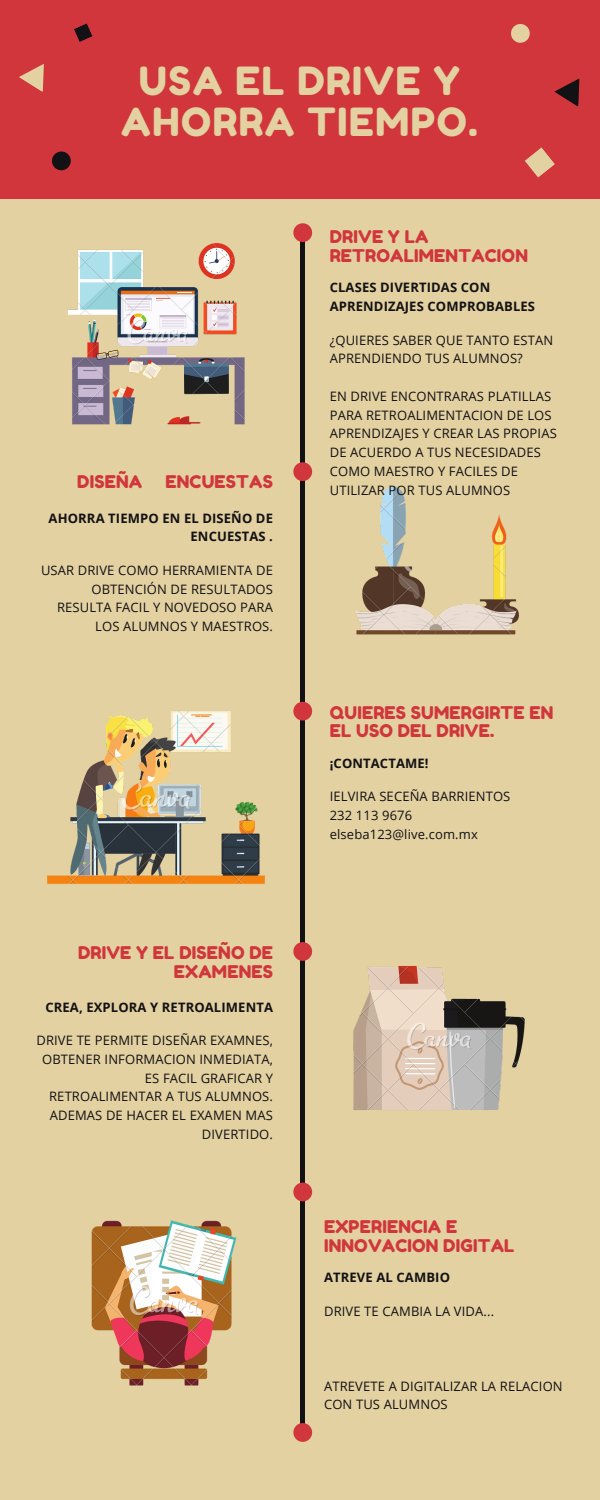
<style>
.page{position:relative;width:600px;height:1500px;background:#e3d1a2}
.page>*{position:absolute;margin:0;border:0;box-sizing:border-box;transform-origin:0 0}
.t1{font:38.8px/41.2px "Fredoka One";letter-spacing:.1em;color:#e3d1a2;text-align:center}
.t2{font:38.8px/41.2px "Fredoka One";letter-spacing:.04em;color:#e3d1a2;text-align:center}
.t3{font:17.5px/18.8px "Fredoka One";letter-spacing:.01em;color:#d0363b}
.t4{font:13px/18.8px "Open Sans";letter-spacing:.01em;color:#121113}
.t5{font:700 13px/18.8px "Open Sans";letter-spacing:.01em;color:#121113}
</style>
<div class="page">
<hr style="left:301px;top:232px;width:3px;height:1208px;background:#121113">
<div style="left:0;top:0;width:600px;height:198px;background:#d0363b"></div>
<svg style="left:293px;top:223px;width:19px;height:19px"></svg>
<img style="left:304px;top:428px;width:215px;height:265px">
<svg style="left:293px;top:462px;width:19px;height:19px"></svg>
<svg style="left:293px;top:702px;width:19px;height:19px"></svg>
<svg style="left:293px;top:942px;width:19px;height:19px"></svg>
<svg style="left:301px;top:1183px;width:11px;height:18px"></svg>
<svg style="left:297px;top:1423px;width:15px;height:19px"></svg>
<svg style="left:19px;top:64px;width:25px;height:28px"></svg>
<svg style="left:554px;top:78px;width:26px;height:29px"></svg>
<svg style="left:511px;top:24px;width:19px;height:19px"></svg>
<svg style="left:52px;top:152px;width:19px;height:18px"></svg>
<svg style="left:74px;top:23px;width:19px;height:19px"></svg>
<svg style="left:525px;top:147px;width:30px;height:31px"></svg>
<img style="left:312px;top:950px;width:213px;height:160px">
<img style="left:47px;top:711px;width:218px;height:173px">
<img style="left:91px;top:1166px;width:210px;height:274px">
<img style="left:67px;top:243px;width:178px;height:182px">
<h1 class="t1" style="left:101px;top:45px;width:398px">EFFECTIVE WAYS<br>OF STUDYING<br>BEFORE EXAMS</h1>
<h1 class="t2" style="left:121px;top:60px;width:358px">USA EL DRIVE Y<br>AHORRA TIEMPO.</h1>
<h2 class="t3" style="left:330px;top:227px;width:200px">DRIVE Y LA<br>RETROALIMENTACION</h2>
<h2 class="t3" style="left:77px;top:472px;width:67px">DISEÑA</h2>
<h2 class="t3" style="left:166px;top:472px;width:109px">ENCUESTAS</h2>
<p class="t5" style="left:49px;top:508px;width:226px;text-align:right">AHORRA TIEMPO EN EL DISEÑO DE<br>ENCUESTAS .</p>
<p class="t4" style="left:41px;top:560px;width:234px;text-align:right">USAR DRIVE COMO HERRAMIENTA DE<br>OBTENCIÓN DE RESULTADOS<br>RESULTA FACIL Y NOVEDOSO PARA<br>LOS ALUMNOS Y MAESTROS.</p>
<h2 class="t3" style="left:78px;top:943px;width:196px;text-align:right">DRIVE Y EL DISEÑO DE<br>EXAMENES</h2>
<p class="t5" style="left:45px;top:997px;width:229px">CREA, EXPLORA Y RETROALIMENTA</p>
<p class="t4" style="left:36px;top:1031px;width:238px;text-align:right">DRIVE TE PERMITE DISEÑAR EXAMNES,<br>OBTENER INFORMACION INMEDIATA,<br>ES FACIL GRAFICAR Y<br>RETROALIMENTAR A TUS ALUMNOS.<br>ADEMAS DE HACER EL EXAMEN MAS<br>DIVERTIDO.</p>
<p class="t5" style="left:330px;top:278px;width:207px">CLASES DIVERTIDAS CON<br>APRENDIZAJES COMPROBABLES</p>
<p class="t4" style="left:330px;top:330px;width:225px">¿QUIERES SABER QUE TANTO ESTAN<br>APRENDIENDO TUS ALUMNOS?</p>
<p class="t4" style="left:330px;top:386px;width:229px">EN DRIVE ENCONTRARAS PLATILLAS<br>PARA RETROALIMENTACION DE LOS<br>APRENDIZAJES Y CREAR LAS PROPIAS<br>DE ACUERDO A TUS NECESIDADES<br>COMO MAESTRO Y FACILES DE<br>UTILIZAR POR TUS ALUMNOS</p>
<h2 class="t3" style="left:330px;top:703px;width:225px">QUIERES SUMERGIRTE EN<br>EL USO DEL DRIVE.</h2>
<p class="t5" style="left:330px;top:753px;width:100px">¡CONTACTAME!</p>
<p class="t4" style="left:330px;top:787px;width:182px">IELVIRA SECEÑA BARRIENTOS<br>232 113 9676 elseba123@live.com.mx</p>
<h2 class="t3" style="left:324px;top:1217px;width:192px">EXPERIENCIA E<br>INNOVACION DIGITAL</h2>
<p class="t5" style="left:324px;top:1268px;width:127px">ATREVE AL CAMBIO</p>
<p class="t4" style="left:324px;top:1301px;width:172px">DRIVE TE CAMBIA LA VIDA...</p>
<p class="t4" style="left:324px;top:1376px;width:240px">ATREVETE A DIGITALIZAR LA RELACION<br>CON TUS ALUMNOS</p>
</div>
